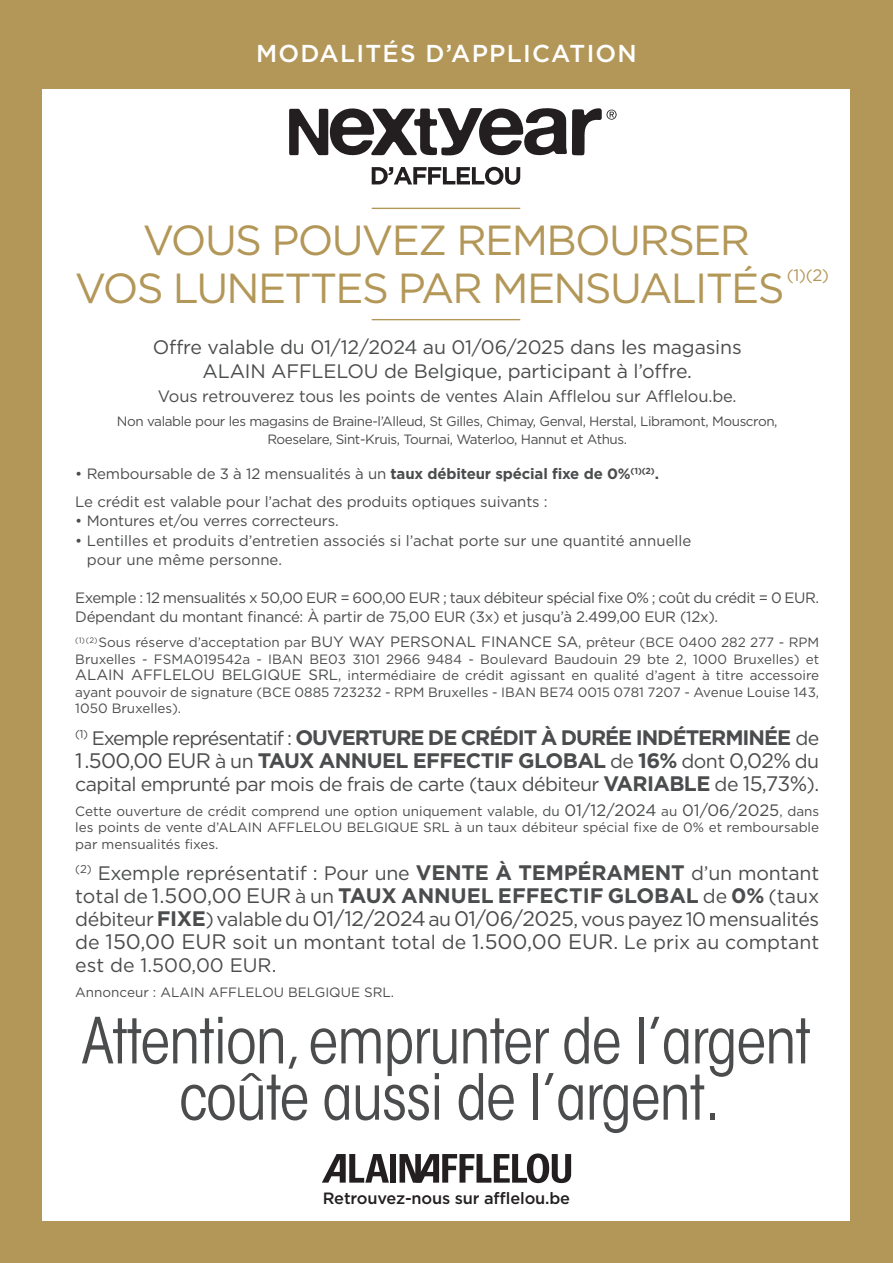
<style>
.page{position:relative;width:893px;height:1263px;background:#b39758}
.page>*{position:absolute;margin:0;border:0;box-sizing:border-box;transform-origin:0 0}
.t1{font:condensed 63px/56.2px "ITC Avant Garde Std";letter-spacing:-.02em;color:#4b4c4d;text-align:center}
.t2{font:42px/48px "Gotham";letter-spacing:-.04em;color:#b39758}
.t3{font:500 24.45px "Gotham";letter-spacing:.05em;color:#fff}
.t4{font:700 21px/23px "Gotham";letter-spacing:-.035em;color:#4b4c4d}
.t5{font:700 21px "Gotham";color:#4b4c4d}
.t6{font:19.5px/23px "Gotham";letter-spacing:-.01em;color:#4b4c4d;text-align:center}
.t7{font:19.5px "Gotham";letter-spacing:-.03em;color:#4b4c4d}
.t8{font:16.65px "Gotham";color:#b39758}
.t9{font:16.5px "Gotham";letter-spacing:-.01em;color:#4b4c4d}
.t10{font:500 16.35px "Gotham";letter-spacing:-.01em;color:#231f20}
.t11{font:15px/28px "Gotham";letter-spacing:-.01em;color:#4b4c4d}
.t12{font:15px/19.5px "Gotham";letter-spacing:-.03em;color:#4b4c4d}
.t13{font:13.5px/16.5px "Gotham";letter-spacing:-.03em;color:#4b4c4d;text-align:justify}
.t14{font:13.5px "Gotham";color:#4b4c4d}
.s1{font-weight:700}
.s2{font-size:15px}
.s3{font-weight:400;font-size:19.5px}
.s4{font-weight:400}
.s5{font-weight:700;font-size:21px}
.s6{font-size:21px}
.s7{font-size:16.5px}
</style>
<div class="page">
<div style="left:43px;top:89px;width:807px;height:1131px;background:#fff"></div>
<div style="left:390px;top:1154px;width:6px;height:28px;background:#231f20"></div>
<svg style="left:322px;top:1154px;width:67px;height:28px"></svg>
<svg style="left:399px;top:1153px;width:172px;height:30px"></svg>
<hr style="left:372px;top:208px;width:148px;height:1px;background:#b39758">
<svg style="left:289px;top:108px;width:328px;height:47px"></svg>
<svg style="left:372px;top:167px;width:148px;height:18px"></svg>
<hr style="left:372px;top:319px;width:148px;height:1px;background:#b39758">
<h3 class="t3" style="left:256px;top:37px;width:382px">MODALITÉS D’APPLICATION</h3>
<h2 class="t2" style="left:75px;top:215px;width:711px;text-indent:68px">VOUS POUVEZ REMBOURSER<br>VOS LUNETTES PAR MENSUALITÉS</h2>
<p class="t8" style="left:787px;top:265px;width:44px">(1)(2)</p>
<h3 class="t6" style="left:153px;top:335px;width:590px;line-height:24px">Offre valable du 01/12/2024 au 01/06/2025 dans les magasins<br>ALAIN AFFLELOU de Belgique, participant à l’offre.</h3>
<p class="t9" style="left:158px;top:386px;width:580px">Vous retrouverez tous les points de ventes Alain Afflelou sur Afflelou.be.</p>
<p class="t13" style="left:117px;top:412px;width:662px;line-height:18px;text-align:center">Non valable pour les magasins de Braine-l’Alleud, St Gilles, Chimay, Genval, Herstal, Libramont, Mouscron,<br>Roeselare, Sint-Kruis, Tournai, Waterloo, Hannut et Athus.</p>
<p class="t11" style="left:75px;top:459px;width:585px">• Remboursable de 3 à 12 mensualités à un <span class="s1">taux débiteur spécial fixe de 0%</span><sup>(1)(2)</sup><span class="s1">.<br></span>Le crédit est valable pour l’achat des produits optiques suivants :</p>
<p class="t11" style="left:75px;top:506px;width:265px">• Montures et/ou verres correcteurs.</p>
<p class="t11" style="left:87px;top:530px;width:606px;line-height:19.5px;text-indent:-12px">• Lentilles et produits d’entretien associés si l’achat porte sur une quantité annuelle pour une même personne.</p>
<p class="t12" style="left:75px;top:587px;width:745px">Exemple : 12 mensualités x 50,00 EUR = 600,00 EUR ; taux débiteur spécial fixe 0% ; coût du crédit = 0 EUR.<br>Dépendant du montant financé: À partir de 75,00 EUR (3x) et jusqu’à 2.499,00 EUR (12x).</p>
<p class="t13" style="left:75px;top:634px;width:745px"><sup>(1)</sup> <sup>(2)</sup> Sous réserve d’acceptation par <span class="s2">BUY WAY PERSONAL FINANCE SA</span>, prêteur (BCE 0400 282 277 - RPM Bruxelles - FSMA019542a - IBAN BE03 3101 2966 9484 - Boulevard Baudouin 29 bte 2, 1000 Bruxelles) et <span class="s2">ALAIN AFFLELOU BELGIQUE SRL</span>, intermédiaire de crédit agissant en qualité d’agent à titre accessoire ayant pouvoir de signature (BCE 0885 723232 - RPM Bruxelles - IBAN BE74 0015 0781 7207 - Avenue Louise 143, 1050 Bruxelles).</p>
<h3 class="t4" style="left:75px;top:725px;width:745px"><sup>(1)</sup> <span class="s3">Exemple représentatif :</span> OUVERTURE DE CRÉDIT À DURÉE INDÉTERMINÉE <span class="s3">de<br></span><span class="s4">1 .500,00 EUR</span> <span class="s3">à un</span> TAUX ANNUEL EFFECTIF GLOBAL <span class="s3">de</span> 16% <span class="s3">dont</span> <span class="s4">0,02%</span> <span class="s3">du</span></h3>
<h3 class="t7" style="left:75px;top:771px;width:745px">capital emprunté par mois de frais de carte (taux débiteur <span class="s5">VARIABLE</span> de <span class="s6">15,73%</span>).</h3>
<p class="t13" style="left:75px;top:802px;width:745px">Cette ouverture de crédit comprend une option uniquement valable, du <span class="s7">01/12/2024</span> au <span class="s7">01/06/2025</span>, dans les points de vente d’ALAIN AFFLELOU BELGIQUE SRL à un taux débiteur spécial fixe de 0% et remboursable par mensualités fixes.</p>
<h3 class="t6" style="left:75px;top:861px;width:745px"><sup>(2)</sup> Exemple représentatif : Pour une <span class="s5">VENTE À TEMPÉRAMENT</span> d’un montant</h3>
<h3 class="t5" style="left:75px;top:881px;width:745px"><span class="s3">total de</span> <span class="s4">1.500,00 EUR</span> <span class="s3">à un</span> TAUX ANNUEL EFFECTIF GLOBAL <span class="s3">de</span> 0% <span class="s3">(taux</span></h3>
<h3 class="t6" style="left:75px;top:907px;width:745px;text-align:justify">débiteur <span class="s5">FIXE</span>) valable du <span class="s6">01/12/2024</span> au <span class="s6">01/06/2025</span>, vous payez 10 mensualités de <span class="s6">150,00 EUR</span> soit un montant total de <span class="s6">1.500,00 EUR</span>. Le prix au comptant est de 1.500,00 EUR.</h3>
<p class="t14" style="left:75px;top:983px;width:320px">Annonceur : ALAIN AFFLELOU BELGIQUE SRL.</p>
<h1 class="t1" style="left:82px;top:1013px;width:730px">Attention, emprunter de l’argent coûte aussi de l’argent.</h1>
<p class="t10" style="left:323px;top:1187px;width:249px">Retrouvez-nous sur afflelou.be</p>
</div>
